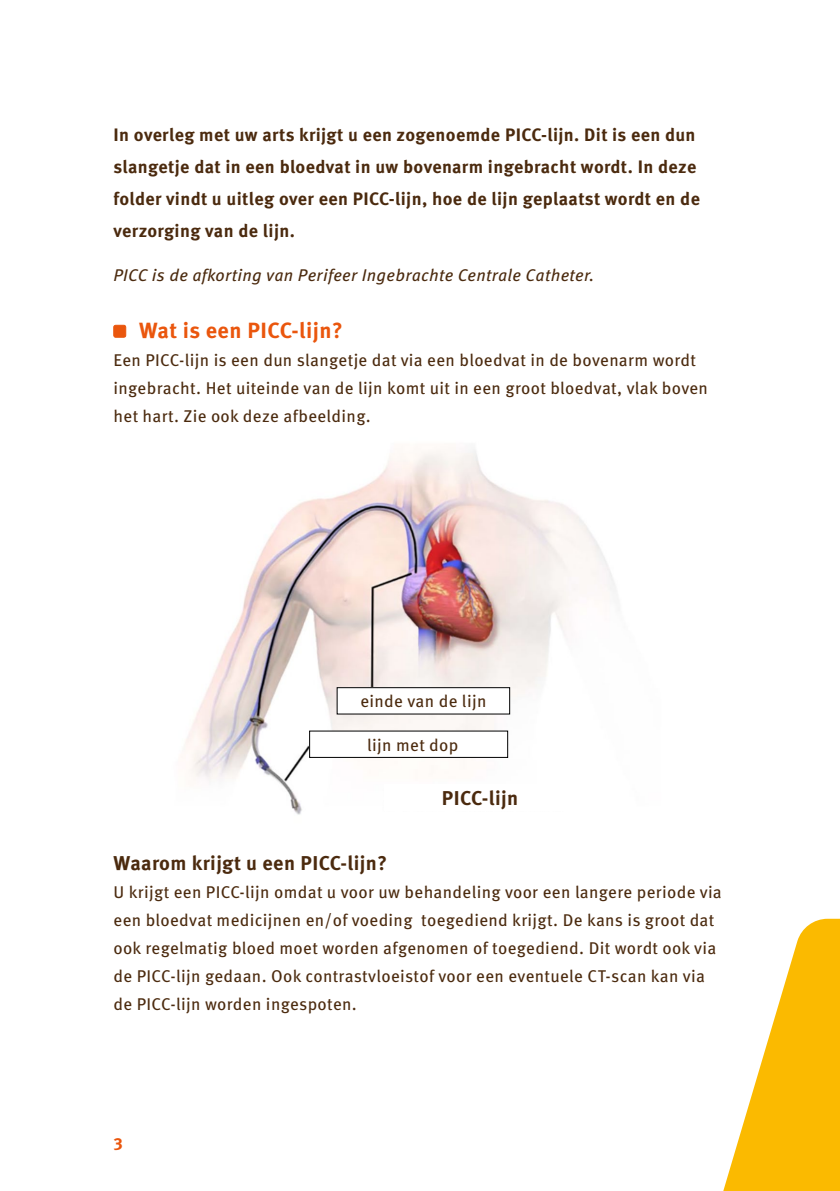
<style>
.page{position:relative;width:840px;height:1191px;background:#fff}
.page>*{position:absolute;margin:0;border:0;box-sizing:border-box;transform-origin:0 0}
.t1{font:700 22px "Meta Pro";letter-spacing:.02em;color:#ea560d}
.t2{font:700 20px "Meta Pro";letter-spacing:.02em;color:#4b2a0e}
.t3{font:700 18px/32px "Meta Pro";letter-spacing:.02em;color:#4b2a0e}
.t4{font:17px/28px "Meta Pro";letter-spacing:.02em;color:#4b2a0e}
.t5{font:italic 17px "Meta Pro";letter-spacing:.02em;color:#4b2a0e}
.t6{font:700 17px "Meta Pro";color:#ea560d}
</style>
<div class="page">
<svg style="left:723px;top:918px;width:116px;height:273px"></svg>
<div style="left:114px;top:325px;width:12px;height:12px;background:#ea560d;border-radius:2px"></div>
<div style="left:113px;top:325px;width:13px;height:12px;border:1px solid #ea560d;border-radius:2px"></div>
<img style="left:184px;top:449px;width:432px;height:366px">
<div style="left:337px;top:687px;width:172px;height:27px;background:#fff"></div>
<div style="left:336px;top:687px;width:173px;height:27px;border:1px solid #000"></div>
<div style="left:309px;top:731px;width:198px;height:26px;background:#fff"></div>
<div style="left:384px;top:784px;width:191px;height:27px;background:#fff"></div>
<p class="t3" style="left:113px;top:118px;width:587px">In overleg met uw arts krijgt u een zogenoemde PICC-lijn. Dit is een dun slangetje dat in een bloedvat in uw bovenarm ingebracht wordt. In deze folder vindt u uitleg over een PICC-lijn, hoe de lijn geplaatst wordt en de verzorging van de lijn.</p>
<p class="t5" style="left:113px;top:263px;width:482px">PICC is de afkorting van Perifeer Ingebrachte Centrale Catheter.</p>
<p class="t1" style="left:139px;top:313px;width:205px">Wat is een PICC-lijn?</p>
<p class="t4" style="left:113px;top:344px;width:595px">Een PICC-lijn is een dun slangetje dat via een bloedvat in de bovenarm wordt ingebracht. Het uiteinde van de lijn komt uit in een groot bloedvat, vlak boven het hart. Zie ook deze afbeelding.</p>
<p class="t4" style="left:360px;top:686px;width:127px">einde van de lijn</p>
<p class="t4" style="left:367px;top:729px;width:93px">lijn met dop</p>
<p class="t2" style="left:441px;top:782px;width:78px">PICC-lijn</p>
<p class="t2" style="left:113px;top:847px;width:275px">Waarom krijgt u een PICC-lijn?</p>
<p class="t4" style="left:113px;top:876px;width:609px">U krijgt een PICC-lijn omdat u voor uw behandeling voor een langere periode via een bloedvat medicijnen en/of voeding toegediend krijgt. De kans is groot dat ook regelmatig bloed moet worden afgenomen of toegediend. Dit wordt ook via de PICC-lijn gedaan. Ook contrastvloeistof voor een eventuele CT-scan kan via de PICC-lijn worden ingespoten.</p>
<p class="t6" style="left:113px;top:1127px;width:11px">3</p>
</div>
